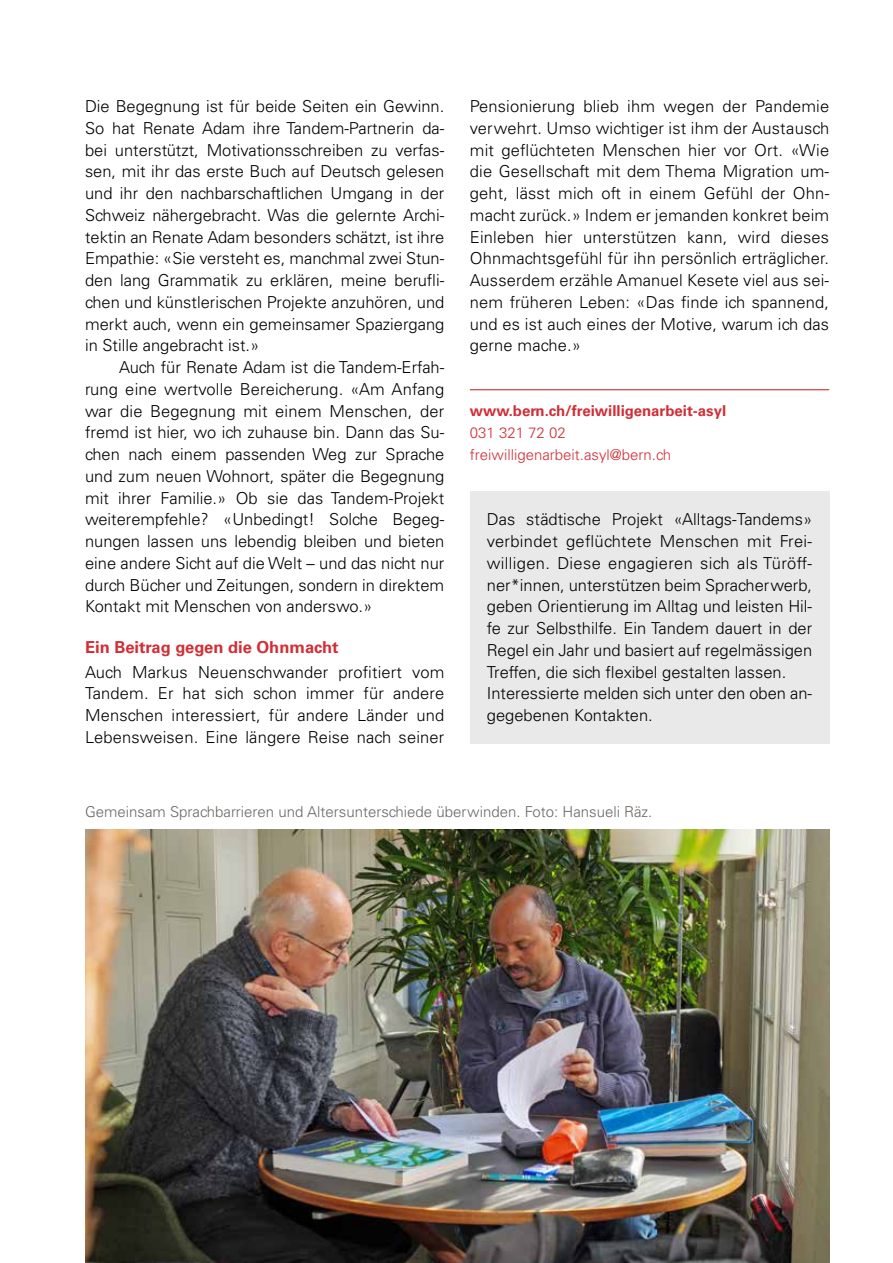
<style>
.page{position:relative;width:893px;height:1263px;background:#fff}
.page>*{position:absolute;margin:0;border:0;box-sizing:border-box;transform-origin:0 0}
.t1{font:300 16.5px/21.8px "Univers LT Std";color:#000;text-align:justify}
.t2{font:700 16.5px "Univers LT Std";color:#d12e37}
.t3{font:300 15px "Univers LT Std";color:#6b6764}
.t4{font:300 15px/21.8px "Univers LT Std";color:#d12e37}
.t5{font:700 15px "Univers LT Std";color:#d12e37}
</style>
<div class="page">
<div style="left:470px;top:491px;width:359px;height:252px;background:#e9e9e9"></div>
<hr style="left:470px;top:389px;width:359px;height:1px;background:#d12e37">
<img style="left:85px;top:830px;width:744px;height:433px">
<p class="t1" style="left:85px;top:95px;width:361px">Die Begegnung ist für beide Seiten ein Gewinn.<br>So hat Renate Adam ihre Tandem-Partnerin da&shy;bei unterstützt, Motivationsschreiben zu verfas&shy;sen, mit ihr das erste Buch auf Deutsch gelesen und ihr den nachbarschaftlichen Umgang in der Schweiz nähergebracht. Was die gelernte Archi&shy;tektin an Renate Adam besonders schätzt, ist ihre Empathie: «Sie versteht es, manchmal zwei Stun&shy;den lang Grammatik zu erklären, meine berufli&shy;chen und künstlerischen Projekte anzuhören, und merkt auch, wenn ein gemeinsamer Spaziergang in Stille angebracht ist.»</p>
<p class="t1" style="left:85px;top:356px;width:361px;text-indent:34px">Auch für Renate Adam ist die Tandem-Erfah&shy;rung eine wertvolle Bereicherung. «Am Anfang war die Begegnung mit einem Menschen, der fremd ist hier, wo ich zuhause bin. Dann das Su&shy;chen nach einem passenden Weg zur Sprache und zum neuen Wohnort, später die Begegnung mit ihrer Familie.» Ob sie das Tandem-Projekt weiterempfehle? «Unbedingt! Solche Begeg&shy;nungen lassen uns lebendig bleiben und bieten eine andere Sicht auf die Welt – und das nicht nur durch Bücher und Zeitungen, sondern in direktem Kontakt mit Menschen von anderswo.»</p>
<p class="t2" style="left:85px;top:637px;width:255px">Ein Beitrag gegen die Ohnmacht</p>
<p class="t1" style="left:85px;top:661px;width:361px">Auch Markus Neuenschwander profitiert vom Tandem. Er hat sich schon immer für andere Menschen interessiert, für andere Länder und Lebensweisen. Eine längere Reise nach seiner</p>
<p class="t1" style="left:470px;top:95px;width:361px">Pensionierung blieb ihm wegen der Pandemie verwehrt. Umso wichtiger ist ihm der Austausch mit geflüchteten Menschen hier vor Ort. «Wie die Gesellschaft mit dem Thema Migration um&shy;geht, lässt mich oft in einem Gefühl der Ohn&shy;macht zurück.» Indem er jemanden konkret beim Einleben hier unterstützen kann, wird dieses Ohnmachtsgefühl für ihn persönlich erträglicher.<br>Ausserdem erzähle Amanuel Kesete viel aus sei&shy;nem früheren Leben: «Das finde ich spannend, und es ist auch eines der Motive, warum ich das gerne mache.»</p>
<p class="t5" style="left:470px;top:402px;width:258px">www.bern.ch/freiwilligenarbeit-asyl</p>
<p class="t4" style="left:470px;top:422px;width:203px">031 321 72 02 freiwilligenarbeit.asyl@bern.ch</p>
<p class="t1" style="left:487px;top:509px;width:327px;text-align:left">Das städtische Projekt «Alltags-Tandems» verbindet geflüchtete Menschen mit Frei&shy;willigen. Diese engagieren sich als Türöff&shy;ner*innen, unterstützen beim Spracherwerb, geben Orientierung im Alltag und leisten Hil&shy;fe zur Selbsthilfe. Ein Tandem dauert in der Regel ein Jahr und basiert auf regelmässigen Treffen, die sich flexibel gestalten lassen.<br>Interessierte melden sich unter den oben an&shy;gegebenen Kontakten.</p>
<p class="t3" style="left:85px;top:803px;width:569px">Gemeinsam Sprachbarrieren und Altersunterschiede überwinden. Foto: Hansueli Räz.</p>
</div>
